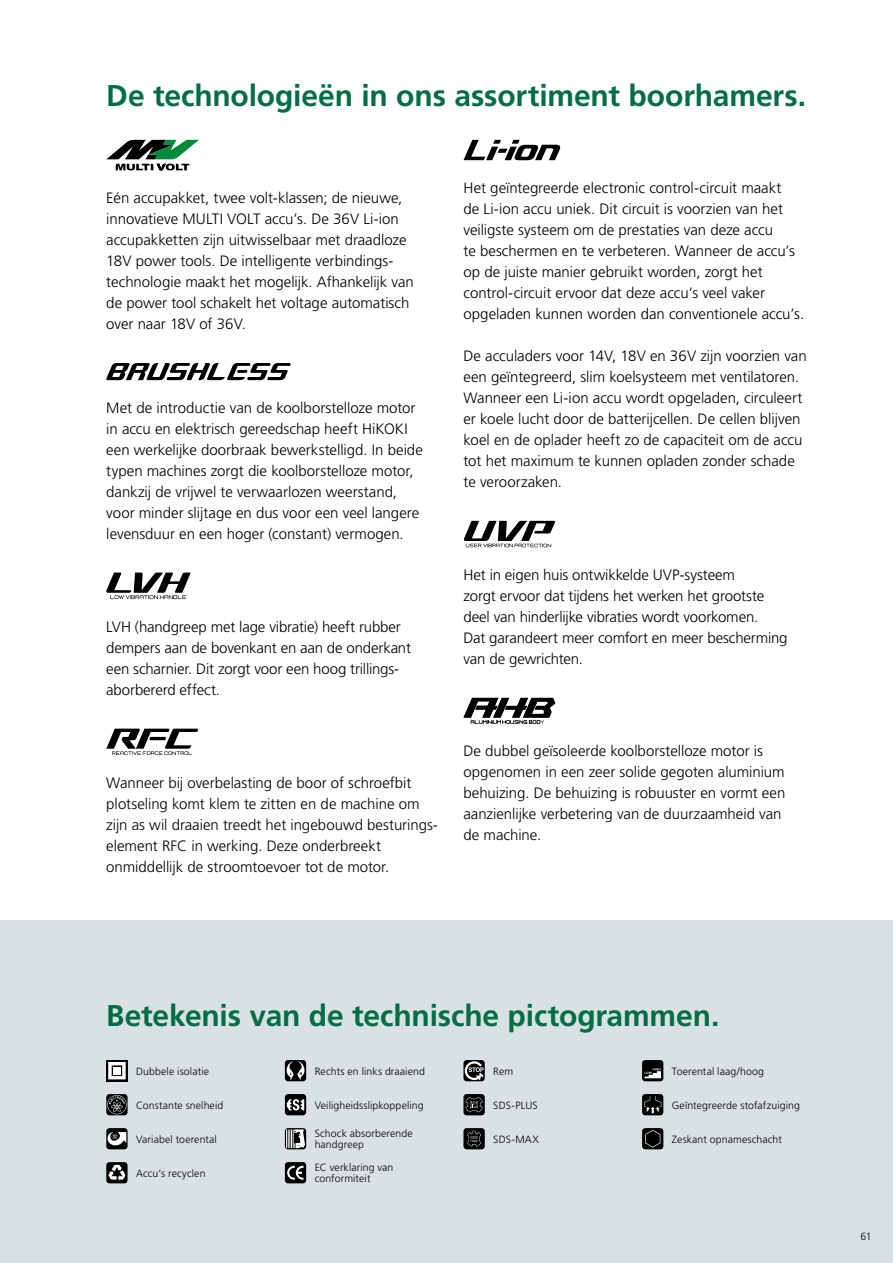
<style>
.page{position:relative;width:893px;height:1263px;background:#fff}
.page>*{position:absolute;margin:0;border:0;box-sizing:border-box;transform-origin:0 0}
.t1{font:700 30px "Frutiger LT Std";letter-spacing:-.005em;color:#006e43}
.t2{font:300 15px/21px "Frutiger LT Std";letter-spacing:-.005em;color:#000}
.t3{font:300 10.5px/10.5px "Frutiger LT Std";letter-spacing:.01em;color:#000}
</style>
<div class="page">
<div style="left:0;top:921px;width:893px;height:342px;background:#dae1e5"></div>
<svg style="left:106px;top:140px;width:93px;height:30px"></svg>
<svg style="left:106px;top:729px;width:92px;height:26px"></svg>
<svg style="left:106px;top:573px;width:85px;height:26px"></svg>
<svg style="left:463px;top:140px;width:97px;height:20px"></svg>
<svg style="left:463px;top:521px;width:92px;height:26px"></svg>
<svg style="left:463px;top:698px;width:92px;height:26px"></svg>
<svg style="left:106px;top:1060px;width:22px;height:21px"></svg>
<svg style="left:108px;top:1062px;width:18px;height:17px"></svg>
<div style="left:113px;top:1067px;width:7px;height:7px;background:#fff"></div>
<svg style="left:106px;top:1094px;width:22px;height:21px"></svg>
<svg style="left:107px;top:1095px;width:20px;height:19px"></svg>
<div style="left:106px;top:1128px;width:22px;height:21px;background:#000;border-radius:3px"></div>
<svg style="left:107px;top:1132px;width:19px;height:13px"></svg>
<div style="left:642px;top:1060px;width:21px;height:21px;background:#000;border-radius:3px"></div>
<svg style="left:644px;top:1068px;width:17px;height:10px"></svg>
<div style="left:642px;top:1128px;width:21px;height:21px;background:#000;border-radius:3px"></div>
<svg style="left:645px;top:1130px;width:15px;height:17px"></svg>
<div style="left:642px;top:1094px;width:21px;height:21px;background:#000;border-radius:3px"></div>
<svg style="left:644px;top:1096px;width:17px;height:17px"></svg>
<svg style="left:285px;top:1060px;width:21px;height:21px"></svg>
<svg style="left:286px;top:1061px;width:19px;height:19px"></svg>
<svg style="left:285px;top:1094px;width:21px;height:21px"></svg>
<svg style="left:287px;top:1099px;width:17px;height:11px"></svg>
<svg style="left:285px;top:1128px;width:21px;height:21px"></svg>
<svg style="left:286px;top:1129px;width:19px;height:19px"></svg>
<div style="left:463px;top:1128px;width:22px;height:21px;background:#000;border-radius:3px"></div>
<svg style="left:467px;top:1131px;width:14px;height:16px"></svg>
<svg style="left:463px;top:1060px;width:22px;height:21px"></svg>
<svg style="left:464px;top:1060px;width:20px;height:21px"></svg>
<div style="left:463px;top:1094px;width:22px;height:21px;background:#000;border-radius:3px"></div>
<svg style="left:465px;top:1097px;width:18px;height:15px"></svg>
<svg style="left:106px;top:363px;width:185px;height:17px"></svg>
<div style="left:285px;top:1162px;width:21px;height:21px;background:#000;border-radius:3px"></div>
<svg style="left:287px;top:1166px;width:17px;height:14px"></svg>
<div style="left:106px;top:1162px;width:22px;height:21px;background:#000;border-radius:3px"></div>
<svg style="left:109px;top:1165px;width:16px;height:16px"></svg>
<h1 class="t1" style="left:106px;top:78px;width:701px">De technologieën in ons assortiment boorhamers.</h1>
<p class="t2" style="left:106px;top:187px;width:309px">Eén accupakket, twee volt-klassen; de nieuwe, innovatieve MULTI VOLT accu’s. De 36V Li-ion accupakketten zijn uitwisselbaar met draadloze 18V power tools. De intelligente verbindings&shy;technologie maakt het mogelijk. Afhankelijk van de power tool schakelt het voltage automatisch over naar 18V of 36V.</p>
<p class="t2" style="left:106px;top:397px;width:318px">Met de introductie van de koolborstelloze motor in accu en elektrisch gereedschap heeft HiKOKI een werkelijke doorbraak bewerkstelligd. In beide typen machines zorgt die koolborstelloze motor, dankzij de vrijwel te verwaarlozen weerstand, voor minder slijtage en dus voor een veel langere levensduur en een hoger (constant) vermogen.</p>
<p class="t2" style="left:106px;top:616px;width:306px">LVH (handgreep met lage vibratie) heeft rubber dempers aan de bovenkant en aan de onderkant een scharnier. Dit zorgt voor een hoog trillings&shy;aborbererd effect.</p>
<p class="t2" style="left:106px;top:772px;width:332px">Wanneer bij overbelasting de boor of schroefbit plotseling komt klem te zitten en de machine om zijn as wil draaien treedt het ingebouwd besturings&shy;element RFC in werking. Deze onderbreekt onmiddellijk de stroomtoevoer tot de motor.</p>
<p class="t2" style="left:463px;top:177px;width:342px">Het geïntegreerde electronic control-circuit maakt<br>de Li-ion accu uniek. Dit circuit is voorzien van het veiligste systeem om de prestaties van deze accu<br>te beschermen en te verbeteren. Wanneer de accu’s op de juiste manier gebruikt worden, zorgt het control-circuit ervoor dat deze accu’s veel vaker opgeladen kunnen worden dan conventionele accu’s.</p>
<p class="t2" style="left:463px;top:345px;width:345px">De acculaders voor 14V, 18V en 36V zijn voorzien van een geïntegreerd, slim koelsysteem met ventilatoren.<br>Wanneer een Li-ion accu wordt opgeladen, circuleert er koele lucht door de batterijcellen. De cellen blijven koel en de oplader heeft zo de capaciteit om de accu tot het maximum te kunnen opladen zonder schade te veroorzaken.</p>
<p class="t2" style="left:463px;top:564px;width:326px">Het in eigen huis ontwikkelde UVP-systeem<br>zorgt ervoor dat tijdens het werken het grootste deel van hinderlijke vibraties wordt voorkomen.<br>Dat garandeert meer comfort en meer bescherming van de gewrichten.</p>
<p class="t2" style="left:463px;top:741px;width:323px">De dubbel geïsoleerde koolborstelloze motor is opgenomen in een zeer solide gegoten aluminium behuizing. De behuizing is robuuster en vormt een aanzienlijke verbetering van de duurzaamheid van de machine.</p>
<h1 class="t1" style="left:106px;top:998px;width:615px">Betekenis van de technische pictogrammen.</h1>
<p class="t3" style="left:136px;top:1066px;width:75px">Dubbele isolatie</p>
<p class="t3" style="left:136px;top:1100px;width:89px">Constante snelheid</p>
<p class="t3" style="left:136px;top:1134px;width:82px">Variabel toerental</p>
<p class="t3" style="left:315px;top:1066px;width:112px">Rechts en links draaiend</p>
<p class="t3" style="left:315px;top:1100px;width:110px">Veiligheidsslipkoppeling</p>
<p class="t3" style="left:315px;top:1129px;width:100px">Schock absorberende handgreep</p>
<p class="t3" style="left:493px;top:1134px;width:47px">SDS-MAX</p>
<p class="t3" style="left:493px;top:1066px;width:22px">Rem</p>
<p class="t3" style="left:493px;top:1100px;width:46px">SDS-PLUS</p>
<p class="t3" style="left:136px;top:1168px;width:71px">Accu’s recyclen</p>
<p class="t3" style="left:315px;top:1163px;width:80px">EC verklaring van conformiteit</p>
<p class="t3" style="left:672px;top:1066px;width:94px">Toerental laag/hoog</p>
<p class="t3" style="left:672px;top:1100px;width:130px">Geïntegreerde stofafzuiging</p>
<p class="t3" style="left:672px;top:1134px;width:111px">Zeskant opnameschacht</p>
<p class="t3" style="left:860px;top:1231px;width:13px">61</p>
</div>
